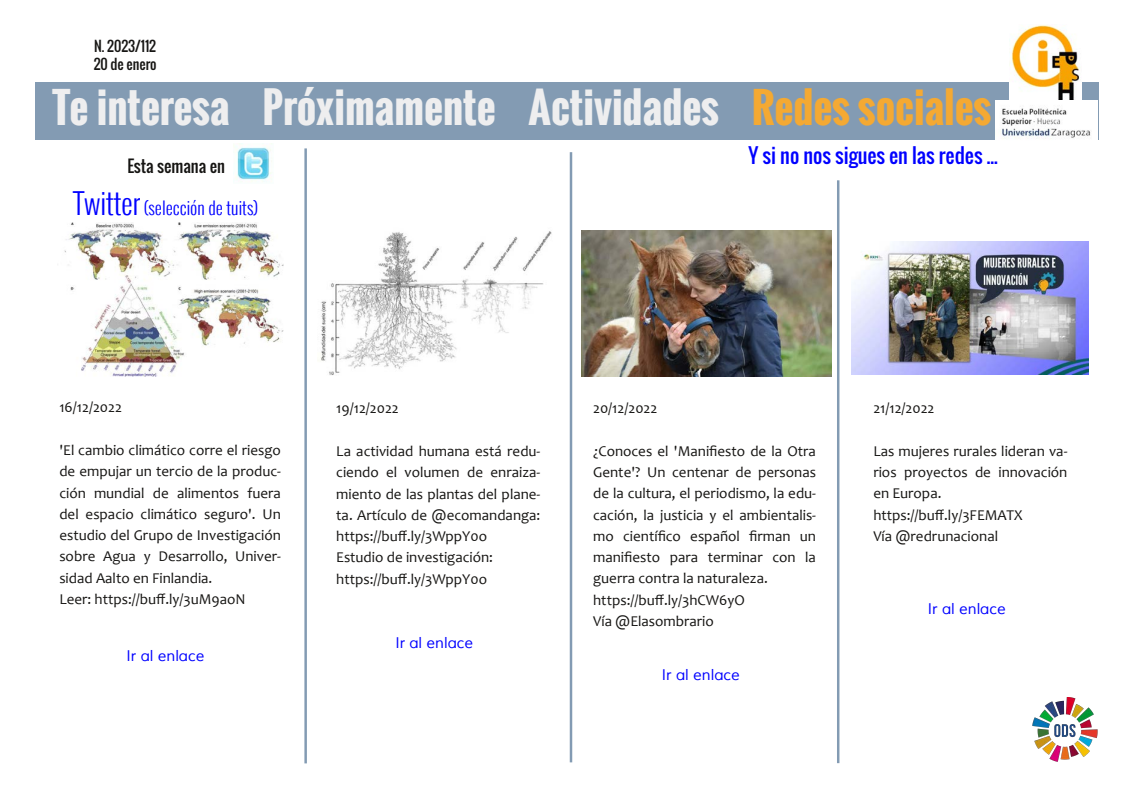
<style>
.page{position:relative;width:1134px;height:798px;background:#fff}
.page>*{position:absolute;margin:0;border:0;box-sizing:border-box;transform-origin:0 0}
.t1{font:700 41.25px "Oswald";color:#eeedec}
.t2{font:20px "Oswald";color:#00f}
.t3{font:300 17.5px "Oswald";color:#00f}
.t4{font:16.25px "Oswald";color:#161513}
.t5{font:15px/21.2px "Candara";color:#161513}
.t6{font:15px "Muli";color:#00f}
.t7{font:13.75px/17.5px "Oswald";color:#161513}
.s1{color:#f49f00}
.s2{font-size:28.75px}
</style>
<div class="page">
<div style="left:35px;top:82px;width:1063px;height:58px;background:#839bb3"></div>
<hr style="left:570px;top:152px;width:2px;height:610px;background:#839bb3">
<hr style="left:304px;top:148px;width:3px;height:615px;background:#083867;opacity:.5">
<img style="left:236px;top:143px;width:36px;height:39px">
<hr style="left:837px;top:180px;width:2px;height:582px;background:#839bb3">
<img style="left:64px;top:222px;width:219px;height:154px">
<img style="left:1009px;top:25px;width:73px;height:76px">
<img style="left:995px;top:101px;width:102px;height:39px">
<img style="left:1032px;top:697px;width:66px;height:65px">
<img style="left:581px;top:230px;width:250px;height:146px">
<img style="left:320px;top:231px;width:232px;height:144px">
<img style="left:852px;top:241px;width:236px;height:133px">
<p class="t7" style="left:94px;top:37px;width:64px">N. 2023/112<br>20 de enero</p>
<h1 class="t1" style="left:52px;top:76px;width:941px">Te interesa Próximamente Actividades <span class="s1">Redes sociales</span></h1>
<p class="t4" style="left:127px;top:153px;width:99px">Esta semana en</p>
<p class="t3" style="left:74px;top:194px;width:186px"><span class="s2">Twitter</span> (selección de tuits)</p>
<h2 class="t2" style="left:748px;top:140px;width:251px">Y si no nos sigues en las redes ...</h2>
<p class="t5" style="left:59px;top:398px;width:64px">16/12/2022</p>
<p class="t5" style="left:59px;top:441px;width:223px">'El cambio climático corre el riesgo de empujar un tercio de la produc‐ ción mundial de alimentos fuera del espacio climático seguro'. Un estudio del Grupo de Investigación sobre Agua y Desarrollo, Univer‐ sidad Aalto en Finlandia.<br>Leer: https://buff.ly/3uM9aoN</p>
<p class="t6" style="left:127px;top:646px;width:79px">Ir al enlace</p>
<p class="t5" style="left:336px;top:399px;width:64px">19/12/2022</p>
<p class="t5" style="left:336px;top:442px;width:206px">La actividad humana está redu‐ ciendo el volumen de enraiza‐ miento de las plantas del plane‐ ta. Artículo de @ecomandanga: https://buff.ly/3WppY0o<br>Estudio de investigación: https://buff.ly/3WppY0o</p>
<p class="t6" style="left:395px;top:634px;width:79px">Ir al enlace</p>
<p class="t5" style="left:593px;top:399px;width:66px">20/12/2022</p>
<p class="t5" style="left:593px;top:441px;width:224px">¿Conoces el 'Manifiesto de la Otra<br>Gente'? Un centenar de personas de la cultura, el periodismo, la edu‐ cación, la justicia y el ambientalis‐ mo científico español firman un manifiesto para terminar con la guerra contra la naturaleza. https://buff.ly/3hCW6yO<br>Vía @Elasombrario</p>
<p class="t6" style="left:662px;top:665px;width:79px">Ir al enlace</p>
<p class="t5" style="left:873px;top:399px;width:63px">21/12/2022</p>
<p class="t5" style="left:873px;top:441px;width:196px">Las mujeres rurales lideran va‐ rios proyectos de innovación en Europa. https://buff.ly/3FEMATX<br>Vía @redrunacional</p>
<p class="t6" style="left:928px;top:599px;width:79px">Ir al enlace</p>
</div>
